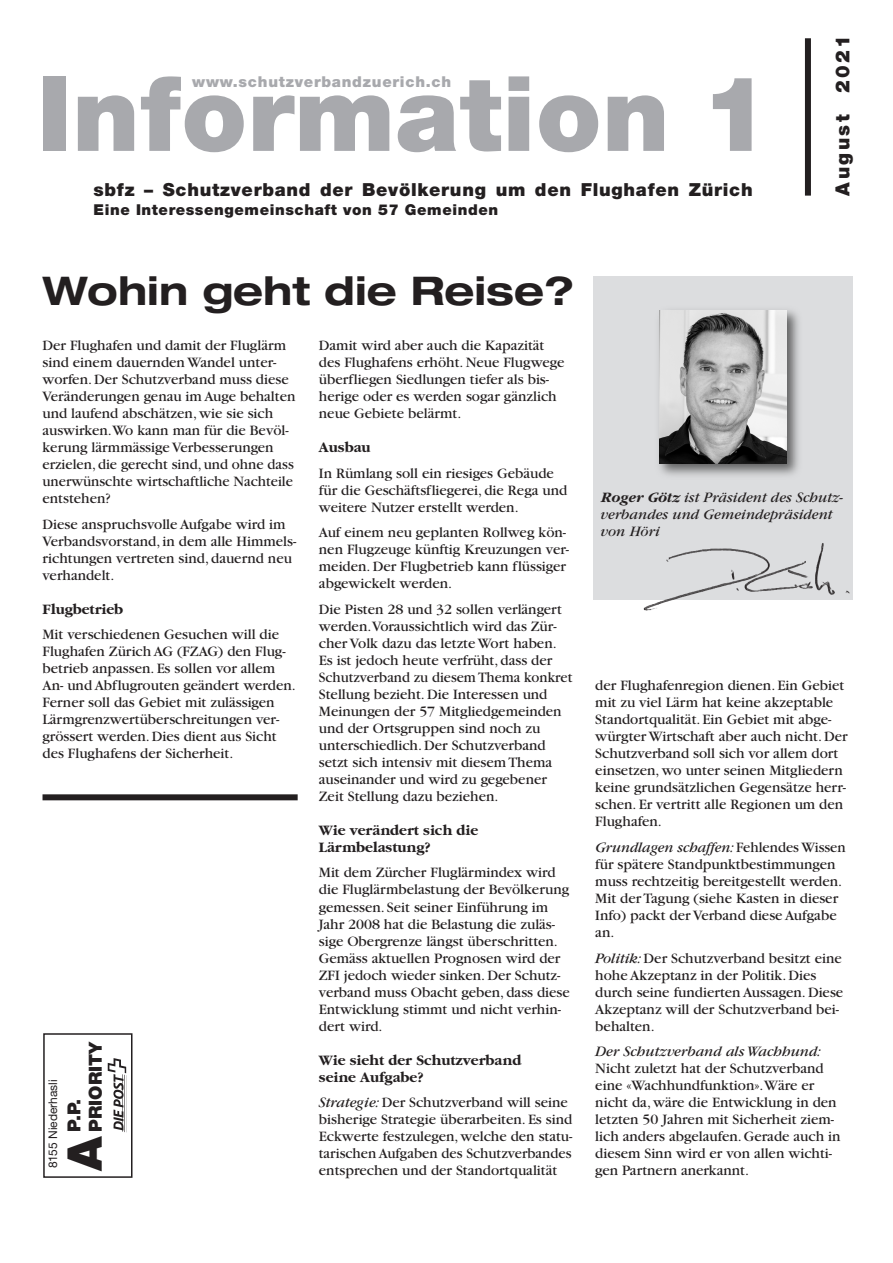
<style>
.page{position:relative;width:893px;height:1263px;background:#fff}
.page>*{position:absolute;margin:0;border:0;box-sizing:border-box;transform-origin:0 0}
.t1{font:900 104.25px "Helvetica Neue";letter-spacing:.005em;color:#a8a9ad}
.t2{font:900 47.85px "Helvetica Neue";color:#231f20}
.t3{font:700 expanded 39.6px "Helvetica Neue";color:#231f20}
.t4{font:900 19.5px "Helvetica Neue";letter-spacing:.13em;color:#231f20}
.t5{font:900 18px "Helvetica Neue";letter-spacing:.04em;color:#231f20}
.t6{font:900 18px "Helvetica Neue";color:#231f20}
.t7{font:15px/17px "Garamond";color:#231f20}
.t8{font:700 15px/17px "Garamond";color:#231f20}
.t9{font:italic 15px/17px "Garamond";color:#231f20}
.t10{font:900 15px "Helvetica Neue";letter-spacing:.04em;color:#231f20}
.t11{font:900 15px "Helvetica Neue";letter-spacing:.05em;color:#a8a9ad}
.t12{font:12px "Helvetica Neue";color:#231f20}
.s1{font-style:italic}
.s2{font-weight:700}
</style>
<div class="page">
<div style="left:593px;top:276px;width:260px;height:324px;background:#dcdddf"></div>
<div style="left:805px;top:38px;width:6px;height:158px;background:#231f20"></div>
<div style="left:43px;top:794px;width:255px;height:6px;background:#231f20"></div>
<img style="left:659px;top:310px;width:140px;height:166px">
<img style="left:659px;top:310px;width:128px;height:153px">
<img style="left:643px;top:543px;width:207px;height:68px">
<div style="left:43px;top:1033px;width:89px;height:145px;border:2px solid #231f20"></div>
<hr style="left:126px;top:1075px;width:1px;height:58px;background:#231f20">
<svg style="left:108px;top:1058px;width:18px;height:74px"></svg>
<hr style="left:124px;top:1075px;width:1px;height:57px;background:#231f20">
<p class="t1" style="left:37px;top:76px;width:735px">Information 1</p>
<p class="t11" style="left:192px;top:77px;width:260px">www.schutzverbandzuerich.ch</p>
<p class="t5" style="left:94px;top:183px;width:661px">sbfz – Schutzverband der Bevölkerung um den Flughafen Zürich</p>
<p class="t10" style="left:94px;top:204px;width:406px">Eine Interessengemeinschaft von 57 Gemeinden</p>
<p class="t3" style="left:43px;top:276px;width:533px">Wohin geht die Reise?</p>
<p class="t4" style="left:835px;top:196px;width:162px;rotate:-90deg">August 2021</p>
<p class="t7" style="left:43px;top:338px;width:254px">Der Flughafen und damit der Fluglärm sind einem dauernden Wandel unter&shy;worfen. Der Schutzverband muss diese Veränderungen genau im Auge behalten und laufend abschätzen, wie sie sich auswirken.Wo kann man für die Bevöl&shy;kerung lärmmässige Verbesserungen erzielen, die gerecht sind, und ohne dass unerwünschte wirtschaftliche Nachteile entstehen?</p>
<p class="t7" style="left:43px;top:517px;width:255px">Diese anspruchsvolle Aufgabe wird im<br>Verbandsvorstand, in dem alle Himmels&shy;richtungen vertreten sind, dauernd neu verhandelt.</p>
<p class="t8" style="left:43px;top:602px;width:82px">Flugbetrieb</p>
<p class="t7" style="left:43px;top:627px;width:255px">Mit verschiedenen Gesuchen will die Flughafen Zürich AG (FZAG) den Flug&shy;betrieb anpassen. Es sollen vor allem An- und Abflugrouten geändert werden.<br>Ferner soll das Gebiet mit zulässigen Lärmgrenzwertüberschreitungen ver&shy;grössert werden. Dies dient aus Sicht des Flughafens der Sicherheit.</p>
<p class="t12" style="left:49px;top:1168px;width:90px;rotate:-90deg">8155 Niederhasli</p>
<p class="t6" style="left:89px;top:1132px;width:91px;rotate:-90deg">PRIORITY</p>
<p class="t2" style="left:68px;top:1170px;width:36px;rotate:-90deg">A</p>
<p class="t5" style="left:68px;top:1132px;width:34px;rotate:-90deg">P.P.</p>
<p class="t7" style="left:319px;top:338px;width:247px">Damit wird aber auch die Kapazität des Flughafens erhöht. Neue Flugwege überfliegen Siedlungen tiefer als bis - herige oder es werden sogar gänzlich neue Gebiete belärmt.</p>
<p class="t8" style="left:319px;top:440px;width:53px">Ausbau</p>
<p class="t7" style="left:319px;top:466px;width:250px">In Rümlang soll ein riesiges Gebäude für die Geschäftsfliegerei, die Rega und weitere Nutzer erstellt werden.</p>
<p class="t7" style="left:319px;top:525px;width:252px">Auf einem neu geplanten Rollweg kön&shy;nen Flugzeuge künftig Kreuzungen ver&shy;meiden. Der Flugbetrieb kann flüssiger abgewickelt werden.</p>
<p class="t7" style="left:319px;top:602px;width:255px">Die Pisten 28 und 32 sollen verlängert werden.Voraussichtlich wird das Zür&shy;cher Volk dazu das letzte Wort haben.<br>Es ist jedoch heute verfrüht, dass der Schutzverband zu diesem Thema konkret Stellung bezieht. Die Interessen und Meinungen der 57 Mitgliedgemeinden und der Ortsgruppen sind noch zu unterschiedlich. Der Schutzverband setzt sich intensiv mit diesem Thema auseinander und wird zu gegebener Zeit Stellung dazu beziehen.</p>
<p class="t8" style="left:319px;top:823px;width:161px">Wie verändert sich die<br>Lärmbelastung?</p>
<p class="t7" style="left:319px;top:866px;width:252px">Mit dem Zürcher Fluglärmindex wird die Fluglärmbelastung der Bevölkerung gemessen. Seit seiner Einführung im Jahr 2008 hat die Belastung die zuläs - sige Obergrenze längst überschritten.<br>Gemäss aktuellen Prognosen wird der ZFI jedoch wieder sinken. Der Schutz&shy;verband muss Obacht geben, dass diese Entwicklung stimmt und nicht verhin&shy;dert wird.</p>
<p class="t8" style="left:319px;top:1052px;width:204px">Wie sieht der Schutzverband seine Aufgabe?</p>
<p class="t7" style="left:319px;top:1095px;width:255px"><span class="s1">Strategie:</span> Der Schutzverband will seine bisherige Strategie überarbeiten. Es sind Eckwerte festzulegen, welche den statu&shy;tarischen Aufgaben des Schutzverbandes entsprechen und der Standortqualität</p>
<p class="t9" style="left:601px;top:490px;width:244px"><span class="s2">Roger Götz</span> ist Präsident des Schutz&shy;verbandes und Gemeindepräsident von Höri</p>
<p class="t7" style="left:595px;top:678px;width:254px">der Flughafenregion dienen. Ein Gebiet mit zu viel Lärm hat keine akzeptable Standortqualität. Ein Gebiet mit abge&shy;würgter Wirtschaft aber auch nicht. Der Schutzverband soll sich vor allem dort einsetzen, wo unter seinen Mitgliedern keine grundsätzlichen Gegensätze herr&shy;schen. Er vertritt alle Regionen um den Flughafen.</p>
<p class="t7" style="left:595px;top:840px;width:252px"><span class="s1">Grundlagen schaffen:</span> Fehlendes Wissen für spätere Standpunktbestimmungen muss rechtzeitig bereitgestellt werden.<br>Mit der Tagung (siehe Kasten in dieser Info) packt der Verband diese Aufgabe an.</p>
<p class="t7" style="left:595px;top:951px;width:249px"><span class="s1">Politik:</span> Der Schutzverband besitzt eine hohe Akzeptanz in der Politik. Dies durch seine fundierten Aussagen. Diese Akzeptanz will der Schutzverband bei&shy;behalten.</p>
<p class="t7" style="left:595px;top:1044px;width:247px"><span class="s1">Der Schutzverband als Wachhund:<br></span>Nicht zuletzt hat der Schutzverband eine «Wachhundfunktion».Wäre er nicht da, wäre die Entwicklung in den letzten 50 Jahren mit Sicherheit ziem&shy;lich anders abgelaufen. Gerade auch in diesem Sinn wird er von allen wichti&shy;gen Partnern anerkannt.</p>
</div>
